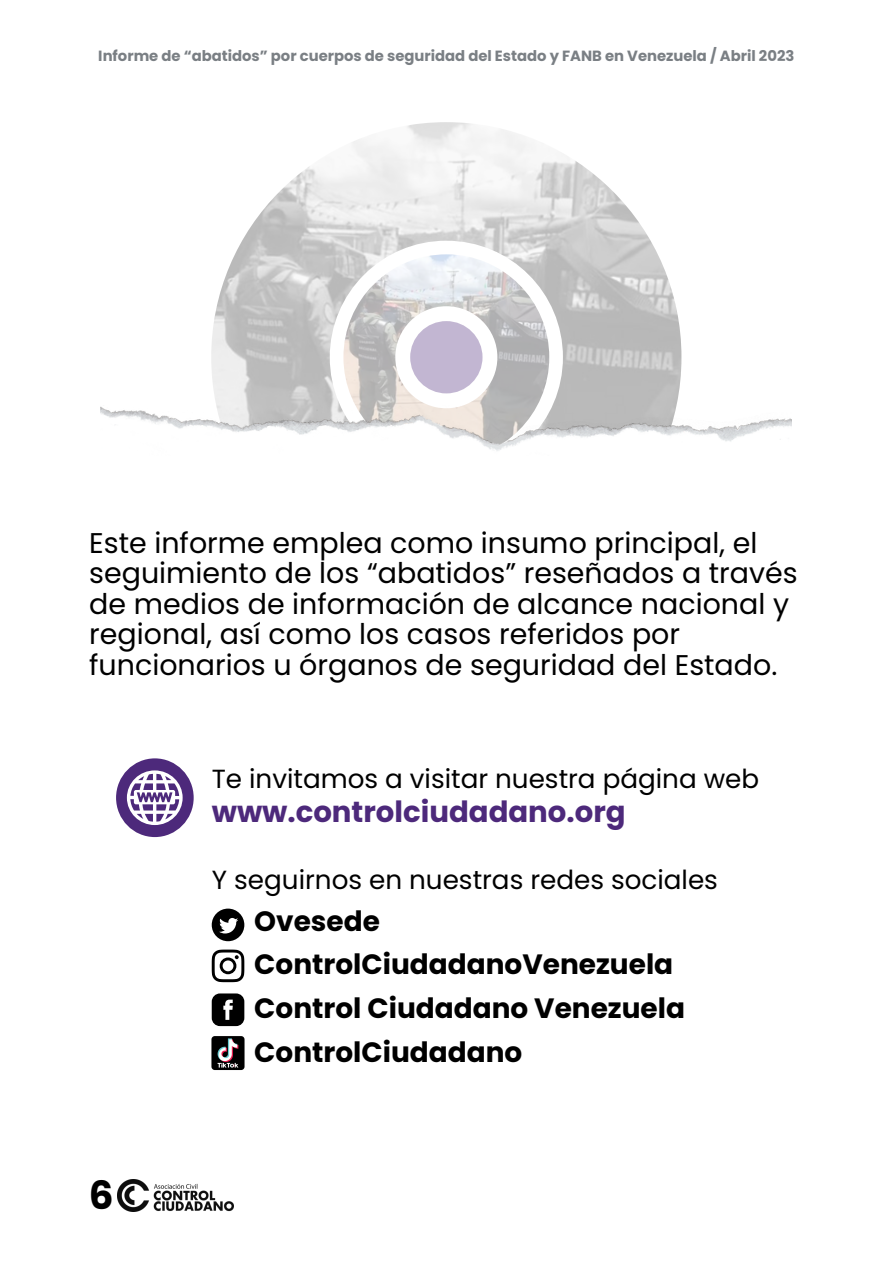
<style>
.page{position:relative;width:893px;height:1264px;background:#fff}
.page>*{position:absolute;margin:0;border:0;box-sizing:border-box;transform-origin:0 0}
.t1{font:700 39px "Poppins";color:#000}
.t2{font:700 29.1px "Poppins";color:#4d297b}
.t3{font:28.5px/30.3px "Poppins";color:#000}
.t4{font:700 27.9px "Poppins";color:#000}
.t5{font:26.25px "Poppins";color:#000}
.t6{font:700 14.7px "Poppins";color:#7a7f84}
</style>
<div class="page">
<img style="left:211px;top:122px;width:470px;height:283px">
<img style="left:343px;top:254px;width:206px;height:151px">
<div style="left:410px;top:321px;width:72px;height:72px;background:#c2b6d2;border-radius:50%"></div>
<img style="left:101px;top:405px;width:690px;height:46px">
<svg style="left:116px;top:758px;width:78px;height:79px"></svg>
<svg style="left:212px;top:993px;width:32px;height:33px"></svg>
<svg style="left:212px;top:949px;width:32px;height:33px"></svg>
<svg style="left:212px;top:908px;width:32px;height:33px"></svg>
<img style="left:212px;top:1036px;width:32px;height:34px">
<img style="left:117px;top:1179px;width:116px;height:32px">
<p class="t6" style="left:98px;top:45px;width:697px">Informe de “abatidos” por cuerpos de seguridad del Estado y FANB en Venezuela / Abril 2023</p>
<p class="t3" style="left:89px;top:528px;width:709px">Este informe emplea como insumo principal, el seguimiento de los “abatidos” reseñados a través de medios de información de alcance nacional y regional, así como los casos referidos por funcionarios u órganos de seguridad del Estado.</p>
<p class="t1" style="left:89px;top:1167px;width:26px">6</p>
<p class="t5" style="left:212px;top:760px;width:549px">Te invitamos a visitar nuestra página web</p>
<p class="t2" style="left:212px;top:791px;width:415px">www.controlciudadano.org</p>
<p class="t5" style="left:212px;top:861px;width:507px">Y seguirnos en nuestras redes sociales</p>
<p class="t4" style="left:254px;top:901px;width:127px">Ovesede</p>
<p class="t4" style="left:254px;top:945px;width:420px">ControlCiudadanoVenezuela</p>
<p class="t4" style="left:254px;top:988px;width:432px">Control Ciudadano Venezuela</p>
<p class="t4" style="left:254px;top:1032px;width:270px">ControlCiudadano</p>
</div>
